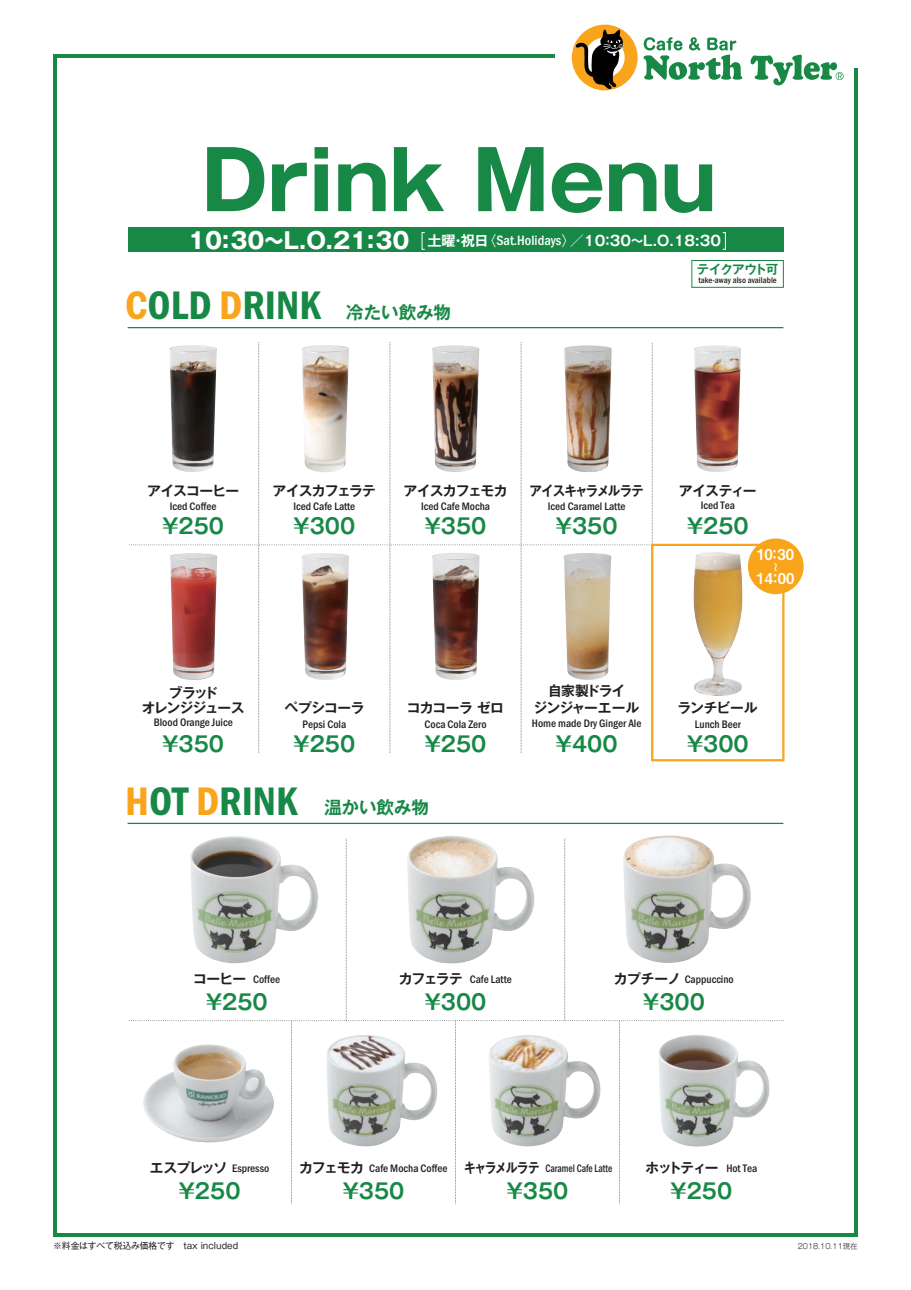
<style>
.page{position:relative;width:911px;height:1290px;background:#fff}
.page>*{position:absolute;margin:0;border:0;box-sizing:border-box;transform-origin:0 0}
.t1{font:700 81.25px "Gothic MB101 Pro";color:#188847}
.t2{font:41.25px "Franklin Gothic URW Con Dem";color:#188847}
.t3{font:700 21px "Gothic MB101 Pro De";color:#188847;scale:.95 1}
.t4{font:700 17.5px "Gothic MB101 Pro De";color:#188847}
.t5{font:15px/24.2px "Midashi Go Pro MB31";color:#fff}
.t6{font:700 14.12px "Gothic MB101 Pro De";color:#fff}
.t7{font:700 13.75px/16.2px "Gothic MB101 Pro De";letter-spacing:-.06em;color:#231f20;text-align:center}
.t8{font:700 13.75px/15px "Gothic MB101 Pro De";letter-spacing:-.085em;color:#231f20;text-align:center}
.t9{font:700 13.75px "Gothic MB101 Pro De";letter-spacing:-.095em;color:#231f20;scale:.9 1}
.t10{font:700 12.5px "Gothic MB101 Pro De";letter-spacing:-.065em;color:#188847}
.t11{font:500 11.25px "Franklin Gothic URW Cond";color:#231f20}
.t12{font:500 11.25px "Franklin Gothic URW Cond";color:#231f20;scale:.85 1}
.t13{font:9.62px "Midashi Go Pro MB31";color:#fff}
.t14{font:8.75px "Gothic MB101 Pro";color:#231f20}
.t15{font:500 8.75px "Franklin Gothic URW Cond";color:#231f20}
.t16{font:300 7.5px "Gothic MB101 Pro";color:#231f20}
.s1{font-family:"Gothic MB101 Pro";font-size:22.5px}
.s2{font-family:"Gothic MB101 Pro";font-weight:300}
.s3{font-family:"Franklin Gothic URW Cond";font-weight:500}
.s4{color:#f9a51b}
.s5{font-family:"Gothic MB101 Pro De";font-weight:700;font-size:13.75px}
.s6{font-family:"Franklin Gothic URW Cond";font-weight:500;font-size:11.25px}
</style>
<div class="page">
<hr style="left:53px;top:1233px;width:804px;height:4px;background:#188847">
<hr style="left:53px;top:54px;width:804px;height:4px;background:#188847">
<hr style="left:53px;top:54px;width:4px;height:1183px;background:#188847">
<hr style="left:854px;top:54px;width:3px;height:1183px;background:#188847">
<div style="left:128px;top:227px;width:655px;height:25px;background:#188847"></div>
<div style="left:722px;top:232px;width:4px;height:18px;border:1px solid #fff"></div>
<hr style="left:128px;top:327px;width:655px;height:1px;background:#188847">
<div style="left:691px;top:260px;width:92px;height:28px;background:#fff;border:1px solid #188847"></div>
<svg style="left:128px;top:342px;width:651px;height:411px"></svg>
<hr style="left:128px;top:823px;width:655px;height:1px;background:#188847">
<svg style="left:128px;top:838px;width:654px;height:365px"></svg>
<img style="left:140px;top:1044px;width:134px;height:99px">
<img style="left:488px;top:1035px;width:113px;height:112px">
<img style="left:190px;top:836px;width:129px;height:127px">
<img style="left:658px;top:1035px;width:112px;height:112px">
<img style="left:326px;top:1035px;width:111px;height:111px">
<div style="left:651px;top:544px;width:133px;height:217px;border:2px solid #f9a51b"></div>
<img style="left:407px;top:836px;width:127px;height:127px">
<img style="left:623px;top:835px;width:129px;height:128px">
<img style="left:563px;top:553px;width:48px;height:127px">
<img style="left:692px;top:552px;width:50px;height:144px">
<img style="left:169px;top:345px;width:48px;height:127px">
<img style="left:301px;top:345px;width:48px;height:127px">
<img style="left:432px;top:345px;width:48px;height:127px">
<img style="left:564px;top:345px;width:48px;height:127px">
<img style="left:693px;top:345px;width:48px;height:127px">
<img style="left:170px;top:553px;width:47px;height:127px">
<img style="left:302px;top:553px;width:47px;height:127px">
<img style="left:432px;top:553px;width:47px;height:127px">
<div style="left:555px;top:51px;width:303px;height:17px;background:#fff"></div>
<div style="left:572px;top:25px;width:65px;height:65px;background:#f9a51b;border-radius:50%"></div>
<div style="left:585px;top:38px;width:39px;height:39px;background:#fff;border-radius:50%"></div>
<svg style="left:575px;top:29px;width:48px;height:61px"></svg>
<svg style="left:643px;top:37px;width:99px;height:43px"></svg>
<svg style="left:750px;top:55px;width:93px;height:30px"></svg>
<div style="left:748px;top:538px;width:55px;height:56px;background:#f9a51b;border-radius:50%"></div>
<h1 class="t1" style="left:202px;top:113px;width:516px">Drink Menu</h1>
<p class="t6" style="left:188px;top:229px;width:534px"><span class="s1">10:30～L.O.21:30</span> 土曜・祝日<span class="s2">〈</span><span class="s3">Sat.Holidays</span><span class="s2">〉</span>／10：30～L.O.18:30</p>
<h2 class="t2" style="left:125px;top:278px;width:197px"><span class="s4">C</span>OLD <span class="s4">D</span>RINK</h2>
<h3 class="t4" style="left:346px;top:297px;width:106px">冷たい飲み物</h3>
<p class="t10" style="left:697px;top:259px;width:83px">テイクアウト可</p>
<p class="t15" style="left:698px;top:274px;width:80px">take-away also available</p>
<p class="t7" style="left:147px;top:481px;width:94px">アイスコーヒー</p>
<p class="t11" style="left:170px;top:498px;width:48px">Iced Coffee</p>
<h3 class="t3" style="left:160px;top:509px;width:69px">￥250</h3>
<p class="t7" style="left:273px;top:481px;width:105px">アイスカフェラテ</p>
<p class="t11" style="left:293px;top:498px;width:63px">Iced Cafe Latte</p>
<h3 class="t3" style="left:291px;top:509px;width:69px">￥300</h3>
<p class="t7" style="left:403px;top:481px;width:105px">アイスカフェモカ</p>
<p class="t11" style="left:421px;top:498px;width:70px">Iced Cafe Mocha</p>
<h3 class="t3" style="left:423px;top:509px;width:69px">￥350</h3>
<p class="t9" style="left:529px;top:479px;width:129px">アイスキャラメルラテ</p>
<p class="t11" style="left:548px;top:498px;width:79px">Iced Caramel Latte</p>
<h3 class="t3" style="left:554px;top:509px;width:69px">￥350</h3>
<p class="t7" style="left:679px;top:481px;width:79px">アイスティー</p>
<p class="t11" style="left:700px;top:497px;width:36px">Iced Tea</p>
<h3 class="t3" style="left:685px;top:509px;width:69px">￥250</h3>
<h3 class="t5" style="left:756px;top:540px;width:39px">10：30<br>1 4：00</h3>
<p class="t13" style="left:768px;top:572px;width:11px;rotate:-90deg">～</p>
<p class="t8" style="left:142px;top:684px;width:104px">ブラッド<br>オレンジジュース</p>
<p class="t11" style="left:154px;top:714px;width:80px">Blood Orange Juice</p>
<p class="t7" style="left:284px;top:698px;width:81px">ペプシコーラ</p>
<p class="t11" style="left:302px;top:716px;width:45px">Pepsi Cola</p>
<p class="t7" style="left:407px;top:698px;width:98px">コカコーラ ゼロ</p>
<p class="t11" style="left:424px;top:716px;width:63px">Coca Cola Zero</p>
<p class="t7" style="left:533px;top:681px;width:107px">自家製ドライ<br>ジンジャーエール</p>
<p class="t11" style="left:532px;top:715px;width:111px">Home made Dry Ginger Ale</p>
<p class="t7" style="left:677px;top:698px;width:82px">ランチビール</p>
<p class="t11" style="left:695px;top:716px;width:48px">Lunch Beer</p>
<h3 class="t3" style="left:160px;top:726px;width:69px">￥350</h3>
<h3 class="t3" style="left:291px;top:726px;width:69px">￥250</h3>
<h3 class="t3" style="left:423px;top:726px;width:69px">￥250</h3>
<h3 class="t3" style="left:554px;top:726px;width:69px">￥400</h3>
<h3 class="t3" style="left:685px;top:726px;width:69px">￥300</h3>
<h2 class="t2" style="left:125px;top:774px;width:174px"><span class="s4">H</span>OT <span class="s4">D</span>RINK</h2>
<h3 class="t4" style="left:324px;top:793px;width:106px">温かい飲み物</h3>
<p class="t11" style="left:193px;top:971px;width:88px"><span class="s5">コーヒー</span> Coffee</p>
<h3 class="t3" style="left:204px;top:984px;width:69px">￥250</h3>
<p class="t11" style="left:399px;top:971px;width:114px"><span class="s5">カフェラテ</span> Cafe Latte</p>
<h3 class="t3" style="left:423px;top:984px;width:69px">￥300</h3>
<p class="t11" style="left:614px;top:971px;width:121px"><span class="s5">カプチーノ</span> Cappuccino</p>
<h3 class="t3" style="left:641px;top:984px;width:69px">￥300</h3>
<p class="t11" style="left:150px;top:1160px;width:121px"><span class="s5">エスプレッソ</span> Espresso</p>
<h3 class="t3" style="left:177px;top:1173px;width:69px">￥250</h3>
<p class="t11" style="left:299px;top:1160px;width:150px"><span class="s5">カフェモカ</span> Cafe Mocha Coffee</p>
<h3 class="t3" style="left:341px;top:1173px;width:69px">￥350</h3>
<p class="t12" style="left:464px;top:1160px;width:176px"><span class="s5">キャラメルラテ</span> Caramel Cafe Latte</p>
<h3 class="t3" style="left:504px;top:1173px;width:69px">￥350</h3>
<p class="t7" style="left:645px;top:1158px;width:113px">ホットティー <span class="s6">Hot Tea</span></p>
<h3 class="t3" style="left:668px;top:1173px;width:69px">￥250</h3>
<p class="t14" style="left:53px;top:1238px;width:187px">※料金はすべて税込み価格です　tax included</p>
<p class="t16" style="left:798px;top:1240px;width:61px">2018.10.11現在</p>
</div>
